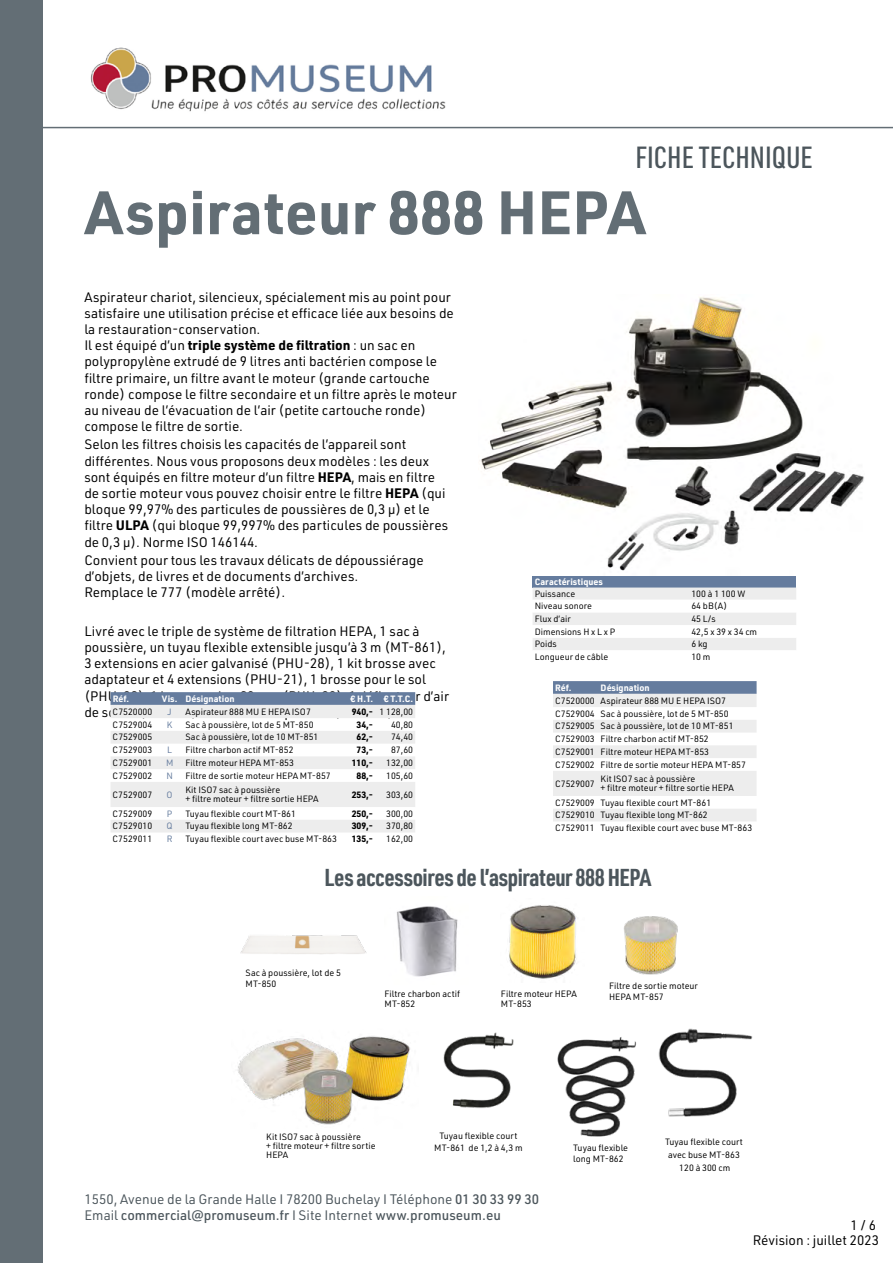
<style>
.page{position:relative;width:893px;height:1263px;background:#fff}
.page>*{position:absolute;margin:0;border:0;box-sizing:border-box;transform-origin:0 0}
.t1{font:700 60px "URWDIN";color:#636e75}
.t2{font:500 30px "URWDIN Cond";color:#4c565c}
.t3{font:700 24px "URWDIN Cond";letter-spacing:-.02em;color:#4c565c}
.t4{font:13.5px/16.2px "URWDIN";color:#000}
.t5{font:13.5px/16.2px "URWDIN";color:#4c565c}
.t6{font:9px/12.8px "URWDIN";color:#000}
.t7{font:700 9px "URWDIN";color:#fff}
.t8{font:700 9px "URWDIN";color:#000}
.t9{font:9px "URWDIN";color:#657c9e}
.s1{font-weight:700}
.s2{font-weight:500}
</style>
<div class="page">
<div style="left:0;top:0;width:43px;height:1263px;background:#636e75"></div>
<hr style="left:21px;top:127px;width:872px;height:1px;background:#636e75">
<img style="left:90px;top:47px;width:356px;height:65px">
<div style="left:533px;top:576px;width:263px;height:11px;background:#657c9e"></div>
<svg style="left:533px;top:587px;width:263px;height:63px"></svg>
<img style="left:479px;top:297px;width:385px;height:274px">
<svg style="left:553px;top:681px;width:204px;height:26px;background:#abb6c6"></svg>
<svg style="left:553px;top:720px;width:204px;height:101px"></svg>
<img style="left:509px;top:905px;width:67px;height:74px">
<img style="left:624px;top:916px;width:54px;height:59px">
<img style="left:443px;top:1032px;width:71px;height:76px">
<img style="left:557px;top:1037px;width:79px;height:100px">
<img style="left:658px;top:1028px;width:95px;height:89px">
<img style="left:237px;top:1036px;width:173px;height:89px">
<img style="left:240px;top:935px;width:127px;height:19px">
<img style="left:397px;top:906px;width:61px;height:71px">
<svg style="left:111px;top:692px;width:304px;height:26px;background:#aab5c6"></svg>
<svg style="left:111px;top:731px;width:304px;height:101px"></svg>
<h2 class="t2" style="left:635px;top:137px;width:179px">FICHE TECHNIQUE</h2>
<h1 class="t1" style="left:85px;top:171px;width:562px">Aspirateur 888 HEPA</h1>
<p class="t4" style="left:84px;top:288px;width:374px">Aspirateur chariot, silencieux, spécialement mis au point pour satisfaire une utilisation précise et efficace liée aux besoins de la restauration-conservation.<br>Il est équipé d’un <span class="s1">triple système de filtration</span> : un sac en polypropylène extrudé de 9 litres anti bactérien compose le filtre primaire, un filtre avant le moteur (grande cartouche ronde) compose le filtre secondaire et un filtre après le moteur au niveau de l’évacuation de l’air (petite cartouche ronde) compose le filtre de sortie.</p>
<p class="t4" style="left:84px;top:436px;width:365px">Selon les filtres choisis les capacités de l’appareil sont différentes. Nous vous proposons deux modèles : les deux sont équipés en filtre moteur d’un filtre <span class="s1">HEPA</span>, mais en filtre de sortie moteur vous pouvez choisir entre le filtre <span class="s1">HEPA</span> (qui bloque 99,97% des particules de poussières de 0,3 µ) et le filtre <span class="s1">ULPA</span> (qui bloque 99,997% des particules de poussières de 0,3 µ). Norme ISO 146144.</p>
<p class="t4" style="left:84px;top:552px;width:341px">Convient pour tous les travaux délicats de dépoussiérage d’objets, de livres et de documents d’archives.<br>Remplace le 777 (modèle arrêté).</p>
<p class="t4" style="left:84px;top:622px;width:366px">Livré avec le triple de système de filtration HEPA, 1 sac à poussière, un tuyau flexible extensible jusqu’à 3 m (MT-861), 3 extensions en acier galvanisé (PHU-28), 1 kit brosse avec adaptateur et 4 extensions (PHU-21), 1 brosse pour le sol (PHU-29), 1 brosse nylon 90 mm (PHU-22), 1 déflecteur d’air de sortie (PH-706) et 1 kit mini aspiration (PHU-10).</p>
<p class="t7" style="left:535px;top:575px;width:70px">Caractéristiques</p>
<p class="t6" style="left:535px;top:587px;width:42px">Puissance</p>
<p class="t6" style="left:691px;top:587px;width:55px">100 à 1 100 W</p>
<p class="t6" style="left:535px;top:599px;width:59px">Niveau sonore</p>
<p class="t6" style="left:691px;top:599px;width:37px">64 bB(A)</p>
<p class="t6" style="left:535px;top:612px;width:37px">Flux d’air</p>
<p class="t6" style="left:691px;top:612px;width:26px">45 L/s</p>
<p class="t6" style="left:535px;top:625px;width:82px">Dimensions H x L x P</p>
<p class="t6" style="left:691px;top:625px;width:67px">42,5 x 39 x 34 cm</p>
<p class="t6" style="left:535px;top:637px;width:24px">Poids</p>
<p class="t6" style="left:691px;top:637px;width:18px">6 kg</p>
<p class="t6" style="left:535px;top:650px;width:75px">Longueur de câble</p>
<p class="t6" style="left:691px;top:650px;width:21px">10 m</p>
<p class="t7" style="left:555px;top:681px;width:18px">Réf.</p>
<p class="t7" style="left:601px;top:681px;width:51px">Désignation</p>
<p class="t6" style="left:555px;top:694px;width:192px">C7520000 Aspirateur 888 MU E HEPA ISO7<br>C7529004 Sac à poussière, lot de 5 MT-850<br>C7529005 Sac à poussière, lot de 10 MT-851<br>C7529003 Filtre charbon actif MT-852<br>C7529001 Filtre moteur HEPA MT-853<br>C7529002 Filtre de sortie moteur HEPA MT-857</p>
<p class="t6" style="left:555px;top:777px;width:41px">C7529007</p>
<p class="t6" style="left:601px;top:774px;width:135px;line-height:9px">Kit ISO7 sac à poussière<br>+ filtre moteur + filtre sortie HEPA</p>
<p class="t6" style="left:555px;top:796px;width:199px">C7529009 Tuyau flexible court MT-861<br>C7529010 Tuyau flexible long MT-862<br>C7529011 Tuyau flexible court avec buse MT-863</p>
<h3 class="t3" style="left:325px;top:861px;width:328px">Les accessoires de l’aspirateur 888 HEPA</h3>
<p class="t7" style="left:113px;top:692px;width:18px">Réf.</p>
<p class="t7" style="left:162px;top:692px;width:74px">Vis. Désignation</p>
<p class="t7" style="left:351px;top:692px;width:64px">€ H.T. € T.T.C.</p>
<p class="t6" style="left:113px;top:705px;width:41px">C7520000</p>
<p class="t9" style="left:168px;top:706px;width:6px">J</p>
<p class="t6" style="left:185px;top:705px;width:127px">Aspirateur 888 MU E HEPA ISO7</p>
<p class="t6" style="left:352px;top:705px;width:63px"><span class="s1">940,-</span> 1 128,00</p>
<p class="t6" style="left:113px;top:718px;width:41px">C7529004</p>
<p class="t9" style="left:167px;top:718px;width:7px">K</p>
<p class="t6" style="left:185px;top:718px;width:130px">Sac à poussière, lot de 5 MT-850</p>
<p class="t8" style="left:357px;top:718px;width:18px">34,-</p>
<p class="t6" style="left:391px;top:718px;width:23px">40,80</p>
<p class="t6" style="left:113px;top:731px;width:41px">C7529005</p>
<p class="t6" style="left:185px;top:731px;width:134px">Sac à poussière, lot de 10 MT-851</p>
<p class="t8" style="left:357px;top:731px;width:18px">62,-</p>
<p class="t6" style="left:391px;top:731px;width:23px">74,40</p>
<p class="t6" style="left:113px;top:743px;width:41px">C7529003</p>
<p class="t9" style="left:167px;top:744px;width:6px">L</p>
<p class="t6" style="left:185px;top:743px;width:110px">Filtre charbon actif MT-852</p>
<p class="t8" style="left:357px;top:744px;width:18px">73,-</p>
<p class="t6" style="left:391px;top:743px;width:23px">87,60</p>
<p class="t6" style="left:113px;top:756px;width:41px">C7529001</p>
<p class="t9" style="left:166px;top:757px;width:9px">M</p>
<p class="t6" style="left:185px;top:756px;width:110px">Filtre moteur HEPA MT-853</p>
<p class="t8" style="left:352px;top:756px;width:23px">110,-</p>
<p class="t6" style="left:386px;top:756px;width:28px">132,00</p>
<p class="t6" style="left:113px;top:769px;width:41px">C7529002</p>
<p class="t9" style="left:166px;top:769px;width:8px">N</p>
<p class="t6" style="left:185px;top:769px;width:147px">Filtre de sortie moteur HEPA MT-857</p>
<p class="t8" style="left:357px;top:769px;width:18px">88,-</p>
<p class="t6" style="left:386px;top:769px;width:28px">105,60</p>
<p class="t6" style="left:113px;top:788px;width:41px">C7529007</p>
<p class="t9" style="left:167px;top:788px;width:8px">O</p>
<p class="t6" style="left:185px;top:785px;width:135px;line-height:9px">Kit ISO7 sac à poussière<br>+ filtre moteur + filtre sortie HEPA</p>
<p class="t8" style="left:352px;top:788px;width:23px">253,-</p>
<p class="t6" style="left:386px;top:788px;width:28px">303,60</p>
<p class="t6" style="left:113px;top:807px;width:41px">C7529009</p>
<p class="t9" style="left:167px;top:807px;width:7px">P</p>
<p class="t6" style="left:185px;top:807px;width:112px">Tuyau flexible court MT-861</p>
<p class="t8" style="left:352px;top:807px;width:23px">250,-</p>
<p class="t6" style="left:386px;top:807px;width:28px">300,00</p>
<p class="t6" style="left:113px;top:819px;width:41px">C7529010</p>
<p class="t9" style="left:167px;top:820px;width:8px">Q</p>
<p class="t6" style="left:185px;top:819px;width:109px">Tuyau flexible long MT-862</p>
<p class="t8" style="left:352px;top:820px;width:23px">309,-</p>
<p class="t6" style="left:386px;top:819px;width:28px">370,80</p>
<p class="t6" style="left:113px;top:832px;width:41px">C7529011</p>
<p class="t9" style="left:167px;top:833px;width:7px">R</p>
<p class="t6" style="left:185px;top:832px;width:153px">Tuyau flexible court avec buse MT-863</p>
<p class="t8" style="left:352px;top:833px;width:23px">135,-</p>
<p class="t6" style="left:386px;top:832px;width:28px">162,00</p>
<p class="t6" style="left:246px;top:967px;width:97px;line-height:10.8px">Sac à poussière, lot de 5<br>MT-850</p>
<p class="t6" style="left:384px;top:988px;width:77px;line-height:10.8px">Filtre charbon actif<br>MT-852</p>
<p class="t6" style="left:501px;top:988px;width:77px;line-height:10.8px">Filtre moteur HEPA<br>MT-853</p>
<p class="t6" style="left:609px;top:980px;width:90px;line-height:10.8px">Filtre de sortie moteur<br>HEPA MT-857</p>
<p class="t6" style="left:434px;top:1128px;width:90px;text-align:center">Tuyau flexible court<br>MT-861 de 1,2 à 4,3 m</p>
<p class="t6" style="left:665px;top:1135px;width:79px;text-align:center">Tuyau flexible court avec buse MT-863<br>120 à 300 cm</p>
<p class="t6" style="left:266px;top:1132px;width:111px;line-height:9px">Kit ISO7 sac à poussière<br>+ filtre moteur + filtre sortie<br>HEPA</p>
<p class="t6" style="left:573px;top:1142px;width:56px;line-height:10.8px">Tuyau flexible long MT-862</p>
<p class="t5" style="left:85px;top:1191px;width:456px">1550, Avenue de la Grande Halle I 78200 Buchelay I Téléphone <span class="s2">01 30 33 99 30<br></span>Email <span class="s2">commercial@promuseum.fr</span> I Site Internet <span class="s2">www.promuseum.eu</span></p>
<p class="t4" style="left:753px;top:1217px;width:128px;line-height:14.9px;text-align:right">1 / 6<br>Révision : juillet 2023</p>
</div>
